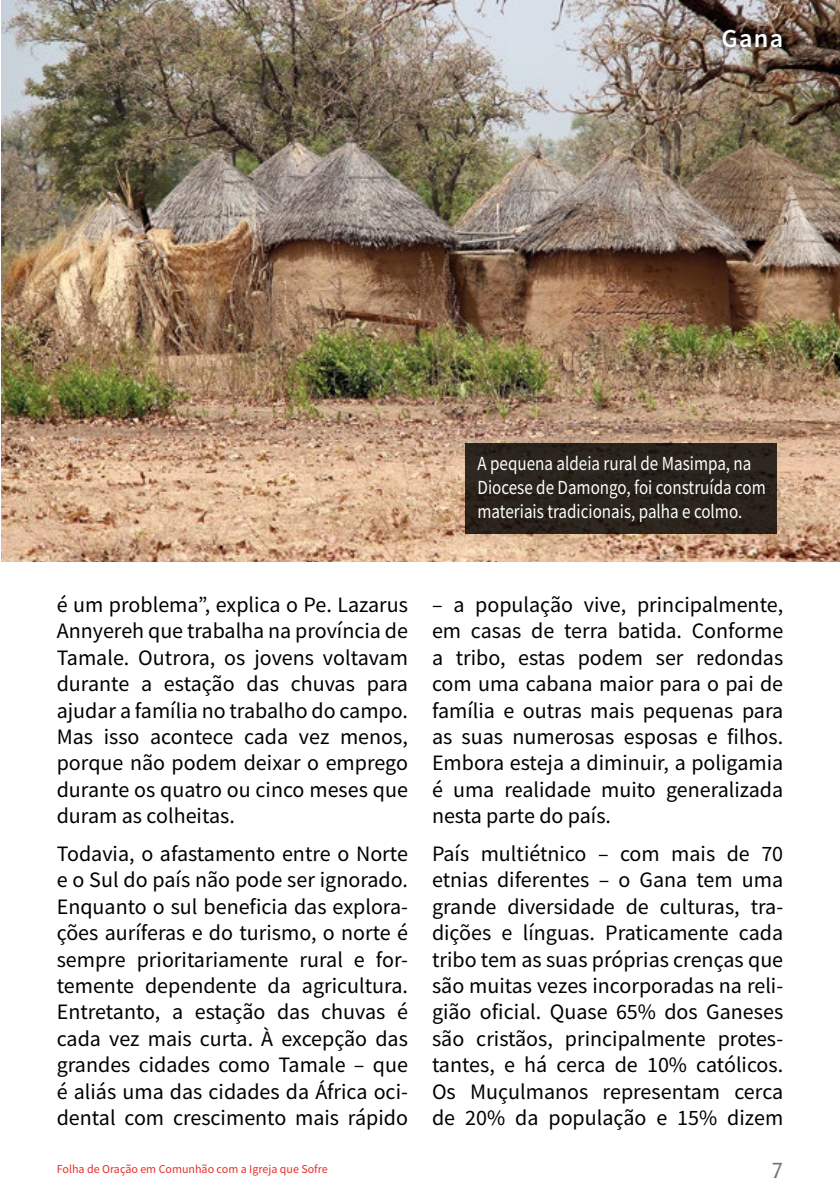
<style>
.page{position:relative;width:840px;height:1191px;background:#fff}
.page>*{position:absolute;margin:0;border:0;box-sizing:border-box;transform-origin:0 0}
.t1{font:600 26px "Source Sans Pro";color:#fff}
.t2{font:22px/26.4px "Source Sans Pro";color:#000;text-align:justify}
.t3{font:22px "Dax";color:#727271}
.t4{font:20px/24px "Source Sans Pro";color:#fdfefd;scale:.85 1}
.t5{font:12px "Source Sans Pro";color:#e63027}
</style>
<div class="page">
<img style="left:1px;top:0;width:838px;height:561px">
<div style="left:716px;top:24px;width:71px;height:28px;background:#000;opacity:.75"></div>
<div style="left:465px;top:442px;width:311px;height:91px;background:#2b241d"></div>
<p class="t1" style="left:721px;top:21px;width:63px">Gana</p>
<p class="t4" style="left:477px;top:451px;width:340px">A pequena aldeia rural de Masimpa, na<br>Diocese de Damongo, foi construída com materiais tradicionais, palha e colmo.</p>
<p class="t2" style="left:57px;top:591px;width:352px">é um problema”, explica o Pe. Lazarus Annyereh que trabalha na província de Tamale. Outrora, os jovens voltavam durante a estação das chuvas para ajudar a família no trabalho do campo.<br>Mas isso acontece cada vez menos, porque não podem deixar o emprego durante os quatro ou cinco meses que duram as colheitas.</p>
<p class="t2" style="left:57px;top:840px;width:352px">Todavia, o afastamento entre o Norte e o Sul do país não pode ser ignorado.<br>Enquanto o sul beneficia das explora&shy;ções auríferas e do turismo, o norte é sempre prioritariamente rural e for&shy;temente dependente da agricultura.<br>Entretanto, a estação das chuvas é cada vez mais curta. À excepção das grandes cidades como Tamale – que é aliás uma das cidades da África oci&shy;dental com crescimento mais rápido</p>
<p class="t2" style="left:432px;top:591px;width:352px">– a população vive, principalmente, em casas de terra batida. Conforme a tribo, estas podem ser redondas com uma cabana maior para o pai de família e outras mais pequenas para as suas numerosas esposas e filhos.<br>Embora esteja a diminuir, a poligamia é uma realidade muito generalizada nesta parte do país.</p>
<p class="t2" style="left:432px;top:840px;width:352px">País multiétnico – com mais de 70 etnias diferentes – o Gana tem uma grande diversidade de culturas, tra&shy;dições e línguas. Praticamente cada tribo tem as suas próprias crenças que são muitas vezes incorporadas na reli&shy;gião oficial. Quase 65% dos Ganeses são cristãos, principalmente protes&shy;tantes, e há cerca de 10% católicos.<br>Os Muçulmanos representam cerca de 20% da população e 15% dizem</p>
<p class="t5" style="left:57px;top:1161px;width:272px">Folha de Oração em Comunhão com a Igreja que Sofre</p>
<p class="t3" style="left:771px;top:1157px;width:13px">7</p>
</div>
